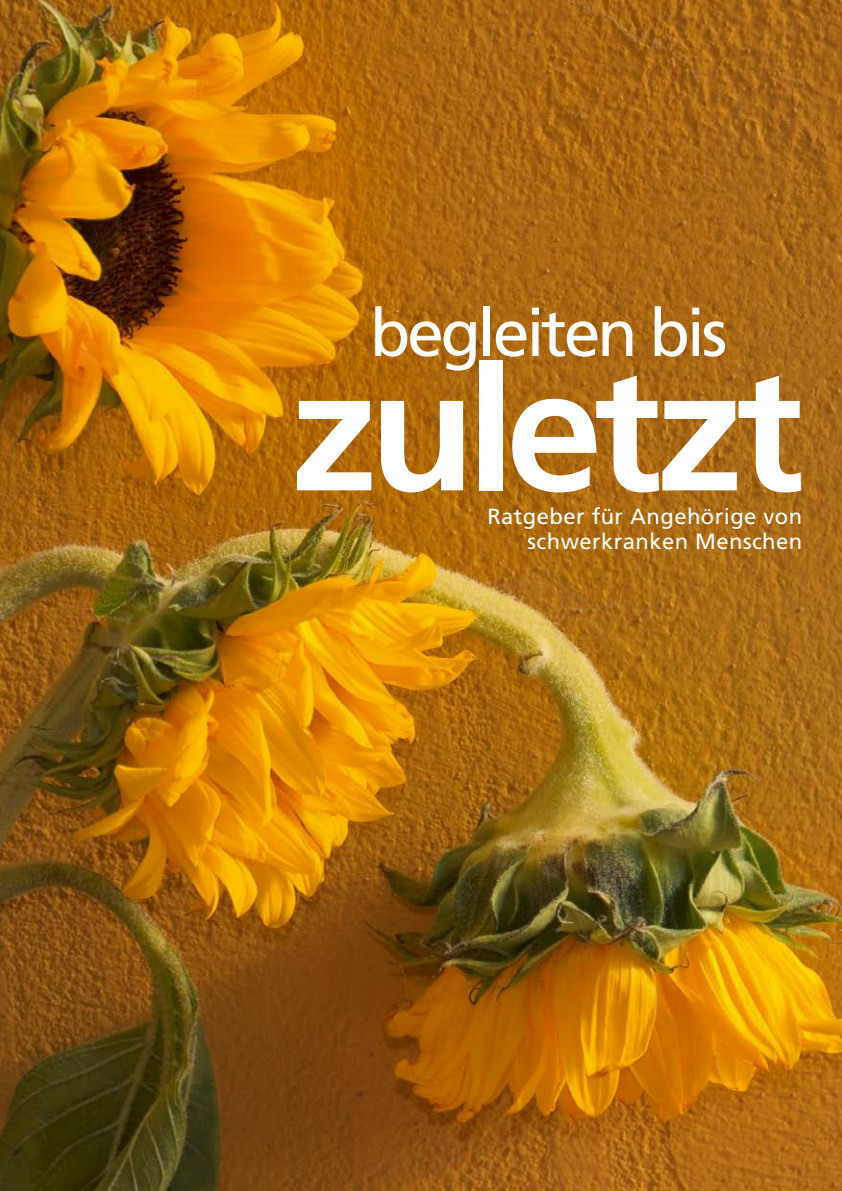
<style>
.page{position:relative;width:842px;height:1191px;background:#fff}
.page>*{position:absolute;margin:0;border:0;box-sizing:border-box;transform-origin:0 0}
.t1{font:700 173.6px "Frutiger";letter-spacing:-.05em;color:#fff}
.t2{font:66.2px "Frutiger";letter-spacing:-.05em;color:#fff}
.t3{font:22px/25.2px "Frutiger";letter-spacing:.02em;color:#fff;text-align:right}
</style>
<div class="page">
<img style="left:0;top:0;width:842px;height:1191px">
<h2 class="t2" style="left:370px;top:294px;width:359px">begleiten bis</h2>
<h1 class="t1" style="left:291px;top:328px;width:514px">zuletzt</h1>
<p class="t3" style="left:487px;top:504px;width:316px">Ratgeber für Angehörige von schwerkranken Menschen</p>
</div>
